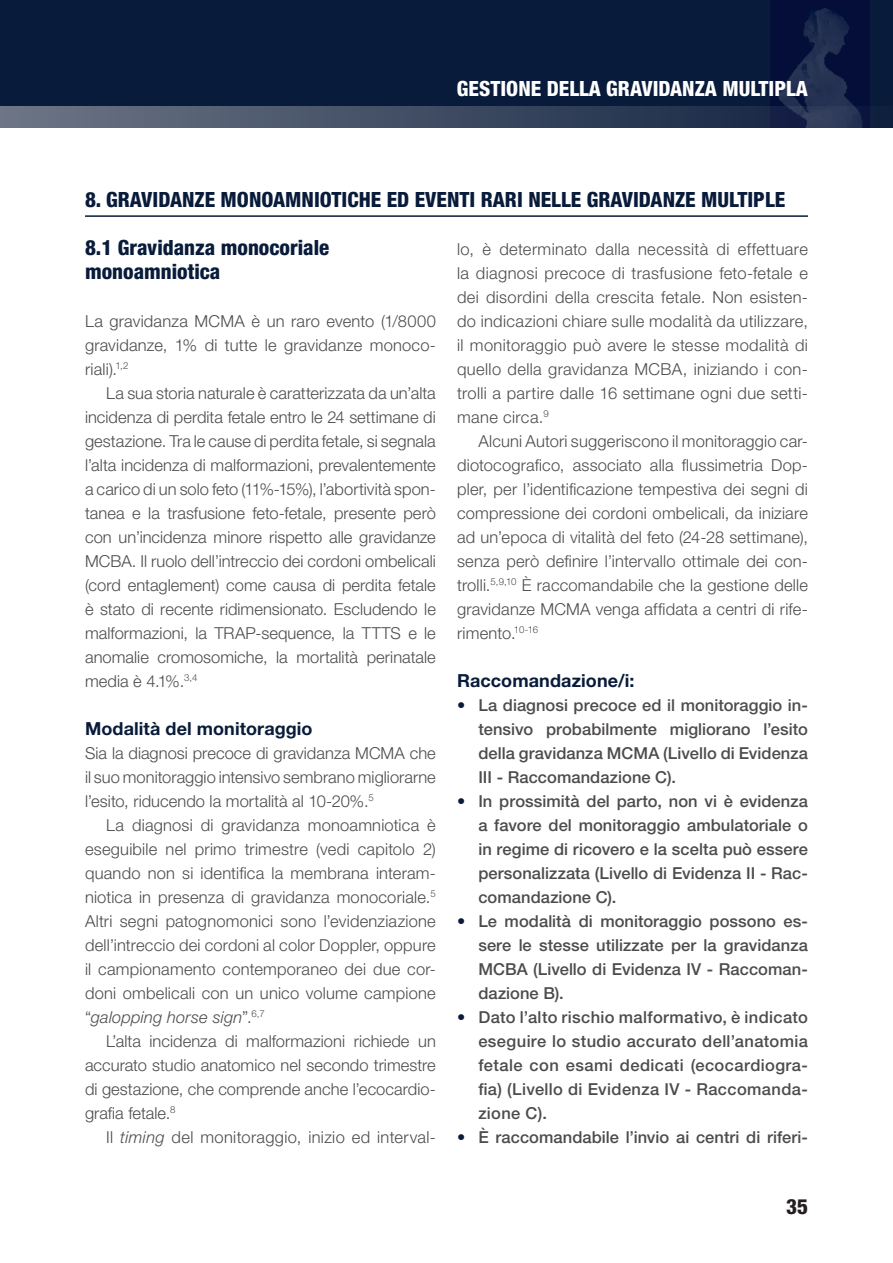
<style>
.page{position:relative;width:893px;height:1263px;background:#fff}
.page>*{position:absolute;margin:0;border:0;box-sizing:border-box;transform-origin:0 0}
.t1{font:800 condensed 21px/24px "Helvetica Neue LT Std";color:#091b3a}
.t2{font:800 condensed 21px "Helvetica Neue LT Std";color:#fff}
.t3{font:800 condensed 21px "Helvetica Neue LT Std";color:#241f1f}
.t4{font:700 18px "Helvetica Neue LT Std";letter-spacing:.005em;color:#091b3a}
.t5{font:300 16.5px/24px "Helvetica Neue LT Std";letter-spacing:.005em;color:#4e4b4c;text-align:justify}
.t6{font:500 16.5px/24px "Helvetica Neue LT Std";letter-spacing:.005em;color:#4e4b4c;text-align:justify}
.s1{font-style:italic}
.s2{color:#091b3a}
</style>
<div class="page">
<div style="left:0;top:0;width:893px;height:128px;background:#091b3a"></div>
<img style="left:771px;top:0;width:98px;height:106px">
<svg style="left:0;top:106px;width:862px;height:22px;background:#404c64"></svg>
<hr style="left:85px;top:215px;width:723px;height:2px;background:#091b3a">
<p class="t2" style="left:457px;top:75px;width:352px">GESTIONE DELLA GRAVIDANZA MULTIPLA</p>
<p class="t1" style="left:85px;top:187px;width:702px">8. GRAVIDANZE MONOAMNIOTICHE ED EVENTI RARI NELLE GRAVIDANZE MULTIPLE</p>
<p class="t1" style="left:85px;top:235px;width:246px">8.1 Gravidanza monocoriale monoamniotica</p>
<p class="t5" style="left:85px;top:309px;width:352px">La gravidanza MCMA è un raro evento (1/8000 gravidanze, 1% di tutte le gravidanze monoco‑ riali).<sup>1,2</sup></p>
<p class="t5" style="left:85px;top:381px;width:352px;text-align:left;text-indent:21px">La sua storia naturale è caratterizzata da un’alta incidenza di perdita fetale entro le 24 settimane di gestazione. Tra le cause di perdita fetale, si segnala l’alta incidenza di malformazioni, prevalentemente a carico di un solo feto (11%‐15%), l’abortività spon‑ tanea e la trasfusione feto‐fetale, presente però con un’incidenza minore rispetto alle gravidanze MCBA. Il ruolo dell’intreccio dei cordoni ombelicali (cord entaglement) come causa di perdita fetale è stato di recente ridimensionato. Escludendo le malformazioni, la TRAP‐sequence, la TTTS e le anomalie cromosomiche, la mortalità perinatale media è 4.1%.<sup>3,4</sup></p>
<p class="t4" style="left:85px;top:717px;width:229px">Modalità del monitoraggio</p>
<p class="t5" style="left:85px;top:741px;width:352px">Sia la diagnosi precoce di gravidanza MCMA che il suo monitoraggio intensivo sembrano migliorarne l’esito, riducendo la mortalità al 10‐20%.<sup>5</sup></p>
<p class="t5" style="left:85px;top:813px;width:352px;text-align:left;text-indent:21px">La diagnosi di gravidanza monoamniotica è eseguibile nel primo trimestre (vedi capitolo 2) quando non si identifica la membrana interam‑ niotica in presenza di gravidanza monocoriale.<sup>5<br></sup>Altri segni patognomonici sono l’evidenziazione dell’intreccio dei cordoni al color Doppler, oppure il campionamento contemporaneo dei due cor‑ doni ombelicali con un unico volume campione “<span class="s1">galopping horse sign</span>”.<sup>6,7</sup></p>
<p class="t5" style="left:85px;top:1029px;width:352px;text-indent:21px">L’alta incidenza di malformazioni richiede un accurato studio anatomico nel secondo trimestre di gestazione, che comprende anche l’ecocardio‑ grafia fetale.<sup>8</sup></p>
<p class="t5" style="left:106px;top:1125px;width:331px">Il <span class="s1">timing</span> del monitoraggio, inizio ed interval‑</p>
<p class="t5" style="left:457px;top:237px;width:352px">lo, è determinato dalla necessità di effettuare la diagnosi precoce di trasfusione feto‐fetale e dei disordini della crescita fetale. Non esisten‑ do indicazioni chiare sulle modalità da utilizzare, il monitoraggio può avere le stesse modalità di quello della gravidanza MCBA, iniziando i con‑ trolli a partire dalle 16 settimane ogni due setti‑ mane circa.<sup>9</sup></p>
<p class="t5" style="left:457px;top:429px;width:352px;text-indent:21px">Alcuni Autori suggeriscono il monitoraggio car‑ diotocografico, associato alla flussimetria Dop‑ pler, per l’identificazione tempestiva dei segni di compressione dei cordoni ombelicali, da iniziare ad un’epoca di vitalità del feto (24‐28 settimane), senza però definire l’intervallo ottimale dei con‑ trolli.<sup>5,9,10</sup> È raccomandabile che la gestione delle gravidanze MCMA venga affidata a centri di rife‑ rimento.<sup>10-16</sup></p>
<p class="t4" style="left:457px;top:669px;width:179px">Raccomandazione/i:</p>
<p class="t6" style="left:478px;top:693px;width:331px;text-indent:-21px"><span class="s2">•</span> La diagnosi precoce ed il monitoraggio in&shy;tensivo probabilmente migliorano l’esito della gravidanza MCMA (Livello di Evidenza III - Raccomandazione C).</p>
<p class="t6" style="left:478px;top:789px;width:331px;text-indent:-21px"><span class="s2">•</span> In prossimità del parto, non vi è evidenza a favore del monitoraggio ambulatoriale o in regime di ricovero e la scelta può essere personalizzata (Livello di Evidenza II - Rac&shy;comandazione C).</p>
<p class="t6" style="left:478px;top:909px;width:331px;text-indent:-21px"><span class="s2">•</span> Le modalità di monitoraggio possono es&shy;sere le stesse utilizzate per la gravidanza MCBA (Livello di Evidenza IV - Raccoman&shy;dazione B).</p>
<p class="t6" style="left:478px;top:1005px;width:331px;text-indent:-21px"><span class="s2">•</span> Dato l’alto rischio malformativo, è indicato eseguire lo studio accurato dell’anatomia fetale con esami dedicati (ecocardiogra&shy;fia) (Livello di Evidenza IV - Raccomanda&shy;zione C).</p>
<p class="t6" style="left:457px;top:1125px;width:352px"><span class="s2">•</span> È raccomandabile l’invio ai centri di riferi-</p>
<p class="t3" style="left:786px;top:1194px;width:23px">35</p>
</div>
